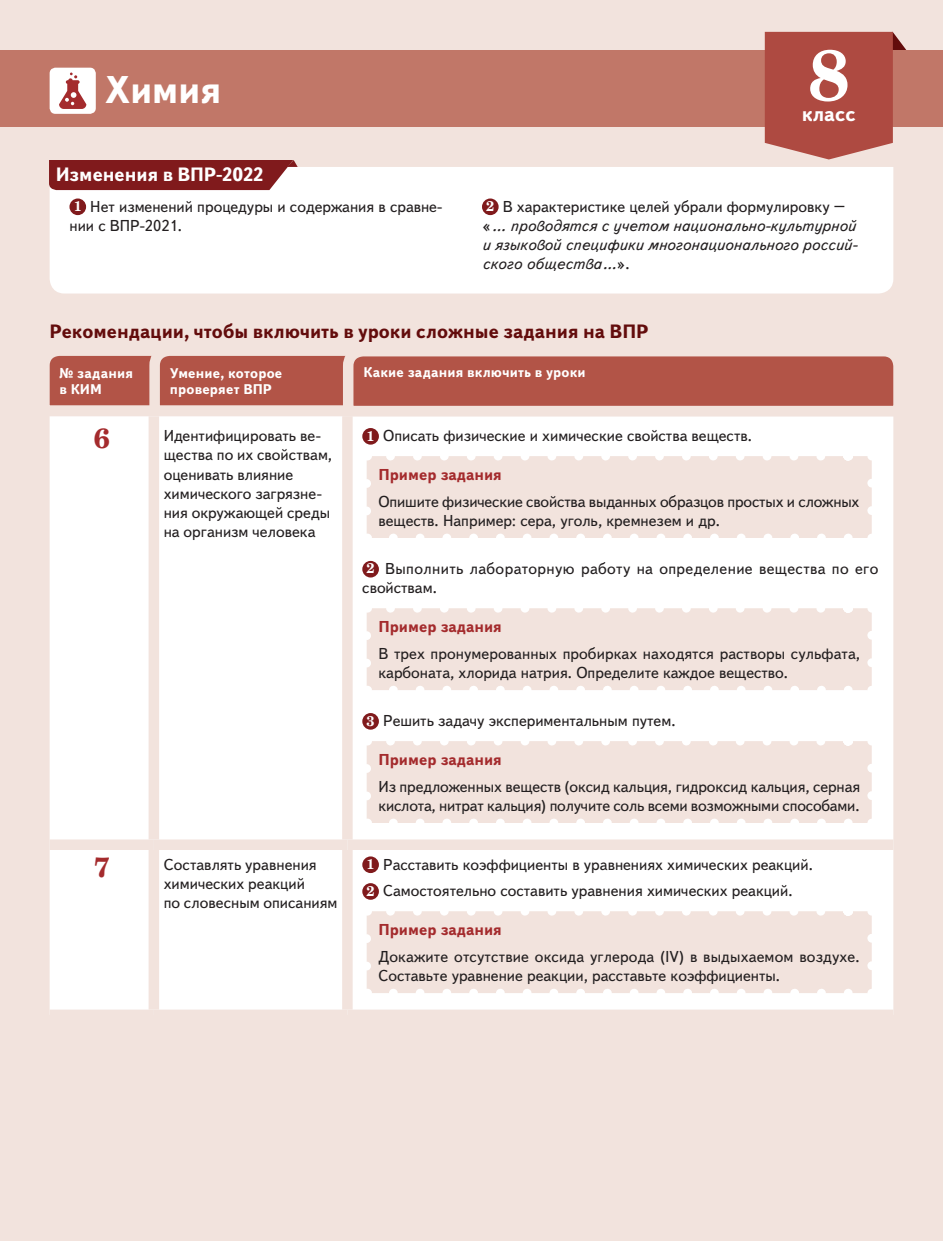
<style>
.page{position:relative;width:943px;height:1241px;background:#fff}
.page>*{position:absolute;margin:0;border:0;box-sizing:border-box;transform-origin:0 0}
.t1{font:700 71.75px "Century Schlbk Cyr";color:#fff}
.t2{font:700 38.5px "Text Book C";letter-spacing:-.015em;color:#fff}
.t3{font:700 28px "Century Schlbk Cyr";color:#a42b2d}
.t4{font:700 20.3px "Text Book C";color:#fff}
.t5{font:700 19.25px "Text Book C";color:#630c0c}
.t6{font:700 19.25px "Text Book C";color:#fff}
.t7{font:15.75px/19.2px "Text Book C";color:#231f20}
.t8{font:italic 15.75px/19.2px "Text Book C";color:#231f20}
.t9{font:15.75px/19.2px "Text Book C";letter-spacing:.025em;color:#231f20}
.t10{font:700 15.75px "Text Book C";color:#a42b2d}
.t11{font:700 14px/15.8px "Text Book C";letter-spacing:.015em;color:#fff}
.s1{font-family:"Century Schlbk Cyr";font-weight:700;font-size:14.17px;color:#fff}
.s2{font-family:"Century Schlbk Cyr";font-weight:700;font-style:normal;font-size:14.17px;color:#fff}
.s3{font-style:normal}
</style>
<div class="page">
<div style="left:0;top:0;width:943px;height:1240px;background:#f2e3dd"></div>
<div style="left:0;top:50px;width:943px;height:77px;background:#c17768"></div>
<svg style="left:764px;top:32px;width:143px;height:127px;background:#b45a51"></svg>
<div style="left:50px;top:68px;width:46px;height:46px;background:#fff;border-radius:6px"></div>
<svg style="left:59px;top:73px;width:27px;height:36px"></svg>
<div style="left:50px;top:421px;width:843px;height:588px;background:#fff"></div>
<div style="left:149px;top:416px;width:10px;height:423px;background:#f2e3dd"></div>
<div style="left:342px;top:416px;width:10px;height:423px;background:#f2e3dd"></div>
<div style="left:50px;top:839px;width:104px;height:10px;background:#f2e3dd"></div>
<div style="left:154px;top:839px;width:193px;height:10px;background:#f2e3dd"></div>
<div style="left:149px;top:849px;width:10px;height:160px;background:#f2e3dd"></div>
<div style="left:347px;top:839px;width:546px;height:10px;background:#f2e3dd"></div>
<div style="left:342px;top:849px;width:10px;height:160px;background:#f2e3dd"></div>
<svg style="left:49px;top:355px;width:845px;height:66px"></svg>
<div style="left:362px;top:428px;width:17px;height:16px;background:#801a1c;border-radius:50%"></div>
<svg style="left:362px;top:451px;width:514px;height:91px"></svg>
<div style="left:362px;top:561px;width:17px;height:16px;background:#801a1c;border-radius:50%"></div>
<svg style="left:362px;top:603px;width:514px;height:91px"></svg>
<div style="left:362px;top:713px;width:17px;height:16px;background:#801a1c;border-radius:50%"></div>
<svg style="left:362px;top:736px;width:514px;height:91px"></svg>
<div style="left:362px;top:856px;width:17px;height:16px;background:#801a1c;border-radius:50%"></div>
<div style="left:362px;top:883px;width:17px;height:16px;background:#801a1c;border-radius:50%"></div>
<svg style="left:362px;top:906px;width:514px;height:91px"></svg>
<div style="left:50px;top:167px;width:843px;height:126px;background:#fff"></div>
<div style="left:69px;top:198px;width:17px;height:17px;background:#801a1c;border-radius:50%"></div>
<div style="left:482px;top:198px;width:16px;height:17px;background:#801a1c;border-radius:50%"></div>
<svg style="left:49px;top:160px;width:249px;height:43px;background:#ab6869"></svg>
<h2 class="t2" style="left:105px;top:68px;width:118px">Химия</h2>
<p class="t6" style="left:56px;top:163px;width:209px">Изменения в ВПР-2022</p>
<h1 class="t1" style="left:808px;top:30px;width:43px">8</h1>
<p class="t4" style="left:801px;top:103px;width:56px">класс</p>
<p class="t7" style="left:69px;top:197px;width:374px"><span class="s1">1</span> Нет изменений процедуры и содержания в сравне&shy;нии с ВПР-2021.</p>
<p class="t8" style="left:482px;top:197px;width:377px"><span class="s2">2</span> <span class="s3">В характеристике целей убрали формулировку – «</span>… проводятся с учетом национально-культурной и языковой специфики многонационального россий&shy;ского общества…<span class="s3">».</span></p>
<p class="t5" style="left:50px;top:320px;width:600px">Рекомендации, чтобы включить в уроки сложные задания на ВПР</p>
<p class="t11" style="left:60px;top:365px;width:75px">№ задания в КИМ</p>
<p class="t11" style="left:170px;top:365px;width:114px">Умение, которое проверяет ВПР</p>
<p class="t11" style="left:363px;top:364px;width:224px">Какие задания включить в уроки</p>
<h3 class="t3" style="left:94px;top:420px;width:18px">6</h3>
<p class="t7" style="left:164px;top:426px;width:170px">Идентифицировать ве&shy;щества по их свойствам, оценивать влияние химического загрязне&shy;ния окружающей среды на организм человека</p>
<p class="t7" style="left:366px;top:426px;width:387px"><span class="s1">1</span> Описать физические и химические свойства веществ.</p>
<p class="t10" style="left:378px;top:465px;width:125px">Пример задания</p>
<p class="t7" style="left:378px;top:492px;width:482px">Опишите физические свойства выданных образцов простых и сложных веществ. Например: сера, уголь, кремнезем и др.</p>
<p class="t9" style="left:362px;top:559px;width:517px"><span class="s1">2</span> Выполнить лабораторную работу на определение вещества по его свойствам.</p>
<p class="t10" style="left:378px;top:617px;width:125px">Пример задания</p>
<p class="t7" style="left:378px;top:644px;width:483px">В трех пронумерованных пробирках находятся растворы сульфата, карбоната, хлорида натрия. Определите каждое вещество.</p>
<p class="t7" style="left:366px;top:711px;width:310px"><span class="s1">3</span> Решить задачу экспериментальным путем.</p>
<p class="t10" style="left:378px;top:750px;width:125px">Пример задания</p>
<p class="t7" style="left:378px;top:777px;width:483px">Из предложенных веществ (оксид кальция, гидроксид кальция, серная кислота, нитрат кальция) получите соль всеми возможными способами.</p>
<h3 class="t3" style="left:94px;top:848px;width:18px">7</h3>
<p class="t7" style="left:164px;top:854px;width:175px">Составлять уравнения химических реакций<br>по словесным описаниям</p>
<p class="t7" style="left:366px;top:850px;width:448px;line-height:26.8px"><span class="s1">1</span> Расставить коэффициенты в уравнениях химических реакций.<br><span class="s1">2</span> Самостоятельно составить уравнения химических реакций.</p>
<p class="t10" style="left:378px;top:920px;width:125px">Пример задания</p>
<p class="t7" style="left:378px;top:947px;width:483px">Докажите отсутствие оксида углерода (IV) в выдыхаемом воздухе.<br>Составьте уравнение реакции, расставьте коэффициенты.</p>
</div>
